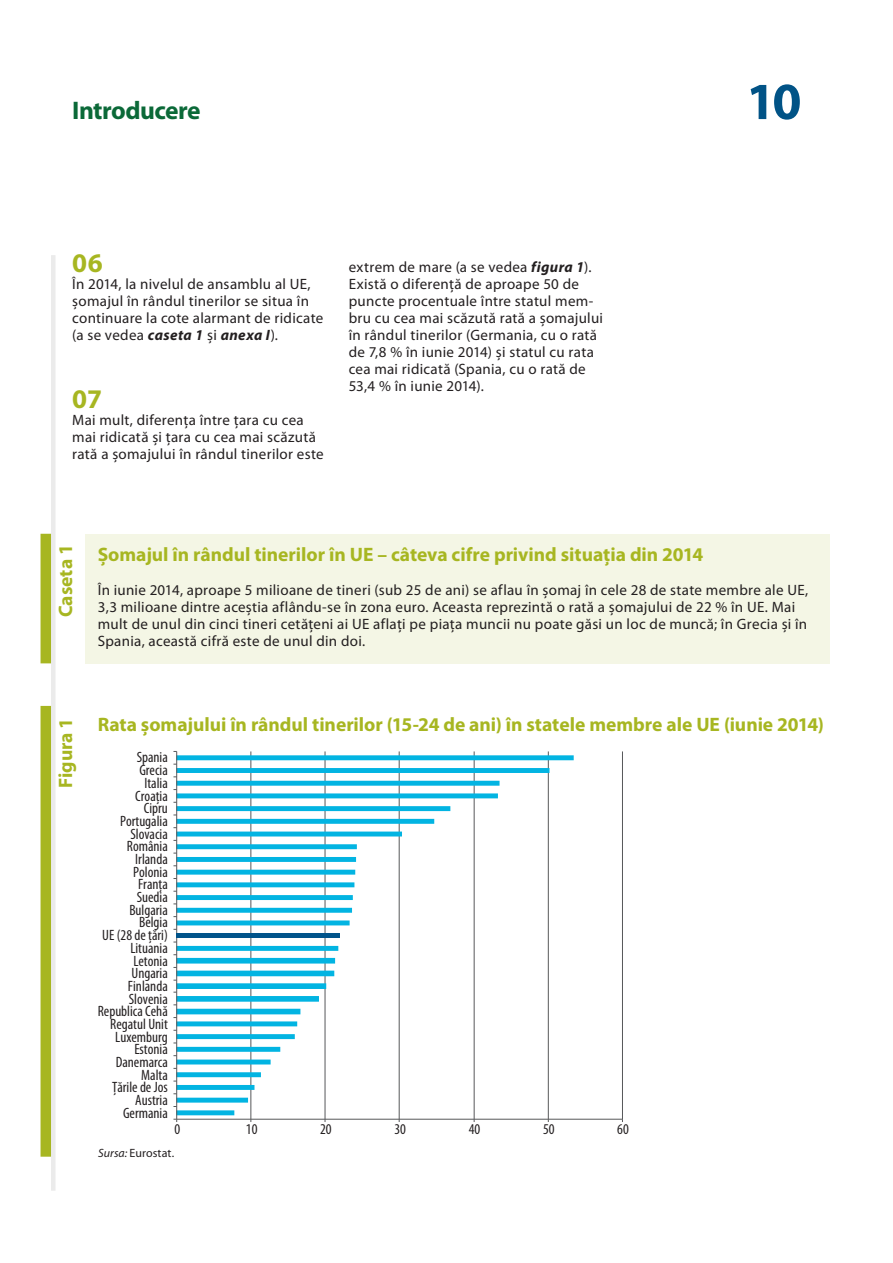
<style>
.page{position:relative;width:893px;height:1263px;background:#fff}
.page>*{position:absolute;margin:0;border:0;box-sizing:border-box;transform-origin:0 0}
.t1{font:700 52.5px "Myriad Pro";color:#015386}
.E_05_-_CHAP__1__TEXT{font:700 27px "Myriad Pro";color:#a7b621}
.t2{font:700 25.5px "Myriad Pro";letter-spacing:-.025em;color:#0b6938}
.F_02_-_BOX_TITRE_COL{font:700 19.5px "Myriad Pro";color:#a7b621}
.F_01_-_GRAPHICS_NUME{font:700 19.5px "Myriad Pro";letter-spacing:-.005em;color:#a7b621}
.F_01_-_GREEN_BOX_NUM{font:700 19.5px "Myriad Pro";color:#a7b621}
.E_05_-_CHAP__1__TEXT-2{font:15px/17px "Myriad Pro";letter-spacing:.02em;color:#231f20}
.F_04_-_BOX_TEXTE{font:15px/17px "Myriad Pro";letter-spacing:.02em;color:#231f20}
.t3{font:condensed 15px/12.8px "Myriad Pro";color:#231f20;text-align:right}
.F_07_-_SOURCE{font:12px "Myriad Pro";letter-spacing:.005em;color:#231f20}
.s1{font-weight:700;font-style:italic}
.s2{font-style:italic}
</style>
<div class="page">
<div style="left:51px;top:255px;width:5px;height:936px;background:#ebebeb"></div>
<div style="left:41px;top:706px;width:10px;height:451px;background:#a7b621"></div>
<hr style="left:622px;top:751px;width:1px;height:368px;background:#57585a">
<hr style="left:548px;top:751px;width:1px;height:368px;background:#57585a">
<hr style="left:474px;top:751px;width:1px;height:368px;background:#57585a">
<hr style="left:399px;top:751px;width:1px;height:368px;background:#57585a">
<hr style="left:325px;top:751px;width:1px;height:368px;background:#57585a">
<hr style="left:251px;top:751px;width:1px;height:368px;background:#57585a">
<svg style="left:177px;top:755px;width:397px;height:360px"></svg>
<hr style="left:177px;top:1119px;width:445px;height:1px;background:#57585a">
<hr style="left:176px;top:751px;width:1px;height:368px;background:#57585a">
<div style="left:176px;top:933px;width:164px;height:5px;background:#01548a"></div>
<div style="left:85px;top:534px;width:744px;height:129px;background:#f4f6e5"></div>
<div style="left:41px;top:534px;width:10px;height:129px;background:#a7b621"></div>
<h3 class="t2" style="left:72px;top:94px;width:130px">Introducere</h3>
<p class="E_05_-_CHAP__1__TEXT" style="left:72px;top:245px;width:32px">06</p>
<p class="E_05_-_CHAP__1__TEXT-2" style="left:72px;top:275px;width:253px">În 2014, la nivelul de ansamblu al UE, șomajul în rândul tinerilor se situa în continuare la cote alarmant de ridicate (a se vedea <span class="s1">caseta 1</span> și <span class="s1">anexa I</span>).</p>
<p class="E_05_-_CHAP__1__TEXT" style="left:72px;top:381px;width:31px">07</p>
<p class="E_05_-_CHAP__1__TEXT-2" style="left:72px;top:411px;width:253px">Mai mult, diferența între țara cu cea mai ridicată și țara cu cea mai scăzută rată a șomajului în rândul tinerilor este</p>
<p class="E_05_-_CHAP__1__TEXT-2" style="left:349px;top:258px;width:256px">extrem de mare (a se vedea <span class="s1">figura 1</span>).<br>Există o diferență de aproape 50 de puncte procentuale între statul mem‑ bru cu cea mai scăzută rată a șomajului în rândul tinerilor (Germania, cu o rată de 7,8 % în iunie 2014) și statul cu rata cea mai ridicată (Spania, cu o rată de 53,4 % în iunie 2014).</p>
<h1 class="t1" style="left:746px;top:67px;width:57px">10</h1>
<p class="F_01_-_GREEN_BOX_NUM" style="left:53px;top:617px;width:74px;rotate:-90deg">Caseta 1</p>
<p class="F_02_-_BOX_TITRE_COL" style="left:98px;top:542px;width:607px">Șomajul în rândul tinerilor în UE – câteva cifre privind situația din 2014</p>
<p class="F_04_-_BOX_TEXTE" style="left:98px;top:582px;width:712px">În iunie 2014, aproape 5 milioane de tineri (sub 25 de ani) se aflau în șomaj în cele 28 de state membre ale UE, 3,3 milioane dintre aceștia aflându‑se în zona euro. Aceasta reprezintă o rată a șomajului de 22 % în UE. Mai mult de unul din cinci tineri cetățeni ai UE aflați pe piața muncii nu poate găsi un loc de muncă; în Grecia și în Spania, această cifră este de unul din doi.</p>
<p class="F_01_-_GRAPHICS_NUME" style="left:53px;top:788px;width:72px;rotate:-90deg">Figura 1</p>
<p class="F_02_-_BOX_TITRE_COL" style="left:98px;top:712px;width:728px">Rata șomajului în rândul tinerilor (15-24 de ani) în statele membre ale UE (iunie 2014)</p>
<p class="t3" style="left:98px;top:751px;width:72px">Spania<br>Grecia<br>Italia<br>Croaţia<br>Cipru<br>Portugalia<br>Slovacia<br>România<br>Irlanda<br>Polonia<br>Franţa<br>Suedia<br>Bulgaria<br>Belgia<br>UE (28 de ţări)<br>Lituania<br>Letonia<br>Ungaria<br>Finlanda<br>Slovenia<br>Republica Cehă<br>Regatul Unit<br>Luxemburg<br>Estonia<br>Danemarca<br>Malta<br>Ţările de Jos<br>Austria<br>Germania</p>
<p class="t3" style="left:174px;top:1123px;width:7px">0</p>
<p class="t3" style="left:246px;top:1123px;width:13px">10</p>
<p class="t3" style="left:320px;top:1123px;width:13px">20</p>
<p class="t3" style="left:394px;top:1123px;width:13px">30</p>
<p class="t3" style="left:469px;top:1123px;width:13px">40</p>
<p class="t3" style="left:543px;top:1123px;width:13px">50</p>
<p class="t3" style="left:617px;top:1123px;width:13px">60</p>
<p class="F_07_-_SOURCE" style="left:98px;top:1145px;width:78px"><span class="s2">Sursa:</span> Eurostat.</p>
</div>
